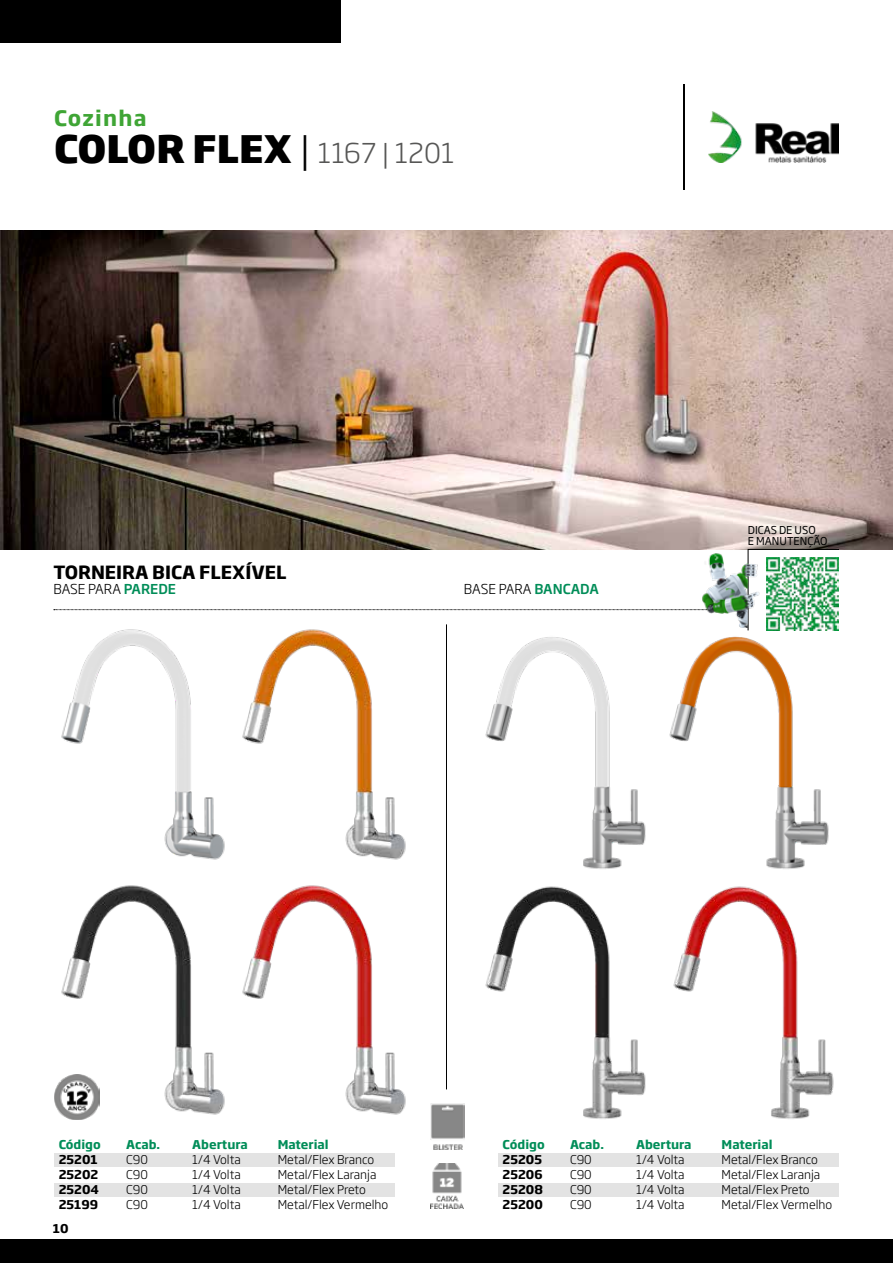
<style>
.page{position:relative;width:893px;height:1263px;background:#fff}
.page>*{position:absolute;margin:0;border:0;box-sizing:border-box;transform-origin:0 0}
.t1{font:800 37.5px "Soho Gothic Pro";color:#000}
.t2{font:700 21px "Soho Gothic Pro";letter-spacing:.06em;color:#3fa535}
.t3{font:700 18px "Soho Gothic Pro";color:#000}
.t4{font:300 13.5px "Soho Gothic Pro";letter-spacing:-.005em;color:#000}
.t5{font:300 12px "Soho Gothic Pro";color:#000}
.t6{font:700 12px "Soho Gothic Pro";color:#008d58}
.t7{font:700 12px "Soho Gothic Pro";color:#000}
.t8{font:10.8px/10.8px "Soho Gothic Pro";color:#000}
.s1{font-weight:300}
.s2{font-weight:300;font-size:27px;color:#575756}
.s3{font-weight:500;color:#008d58}
</style>
<div class="page">
<img style="left:485px;top:637px;width:161px;height:482px">
<img style="left:669px;top:636px;width:160px;height:233px">
<img style="left:673px;top:886px;width:161px;height:233px">
<img style="left:0;top:230px;width:892px;height:319px">
<svg style="left:54px;top:609px;width:646px;height:1px"></svg>
<div style="left:54px;top:1183px;width:341px;height:13px;background:#e3e3e3"></div>
<div style="left:54px;top:1153px;width:341px;height:13px;background:#e3e3e3"></div>
<hr style="left:683px;top:84px;width:2px;height:105px;background:#000">
<img style="left:708px;top:112px;width:131px;height:50px">
<img style="left:431px;top:1104px;width:33px;height:45px">
<img style="left:431px;top:1164px;width:33px;height:45px">
<div style="left:498px;top:1183px;width:341px;height:13px;background:#e3e3e3"></div>
<div style="left:498px;top:1153px;width:341px;height:13px;background:#e3e3e3"></div>
<img style="left:61px;top:629px;width:345px;height:231px">
<img style="left:54px;top:885px;width:352px;height:235px">
<div style="left:0;top:1239px;width:893px;height:24px;background:#000"></div>
<hr style="left:446px;top:624px;width:1px;height:465px;background:#000">
<svg style="left:892px;top:230px;width:1px;height:319px"></svg>
<svg style="left:747px;top:549px;width:93px;height:82px"></svg>
<img style="left:700px;top:551px;width:77px;height:77px">
<div style="left:0;top:0;width:340px;height:43px;background:#000"></div>
<h2 class="t2" style="left:54px;top:101px;width:94px">Cozinha</h2>
<h1 class="t1" style="left:54px;top:119px;width:402px">COLOR FLEX <span class="s1">|</span> <span class="s2">1167 | 1201</span></h1>
<h3 class="t3" style="left:53px;top:558px;width:235px">TORNEIRA BICA FLEXÍVEL</h3>
<p class="t4" style="left:53px;top:579px;width:124px">BASE PARA <span class="s3">PAREDE</span></p>
<p class="t4" style="left:464px;top:579px;width:137px">BASE PARA <span class="s3">BANCADA</span></p>
<p class="t8" style="left:748px;top:524px;width:81px">DICAS DE USO<br>E MANUTENÇÃO</p>
<p class="t6" style="left:59px;top:1135px;width:44px">Código</p>
<p class="t6" style="left:126px;top:1135px;width:35px">Acab.</p>
<p class="t6" style="left:192px;top:1135px;width:57px">Abertura</p>
<p class="t6" style="left:278px;top:1135px;width:52px">Material</p>
<p class="t7" style="left:59px;top:1150px;width:41px">25201</p>
<p class="t5" style="left:126px;top:1151px;width:23px">C90</p>
<p class="t5" style="left:192px;top:1151px;width:50px">1/4 Volta</p>
<p class="t5" style="left:278px;top:1151px;width:98px">Metal/Flex Branco</p>
<p class="t7" style="left:59px;top:1165px;width:41px">25202</p>
<p class="t5" style="left:126px;top:1166px;width:23px">C90</p>
<p class="t5" style="left:192px;top:1166px;width:50px">1/4 Volta</p>
<p class="t5" style="left:278px;top:1166px;width:100px">Metal/Flex Laranja</p>
<p class="t7" style="left:59px;top:1180px;width:42px">25204</p>
<p class="t5" style="left:126px;top:1181px;width:23px">C90</p>
<p class="t5" style="left:192px;top:1181px;width:50px">1/4 Volta</p>
<p class="t5" style="left:278px;top:1181px;width:90px">Metal/Flex Preto</p>
<p class="t7" style="left:59px;top:1195px;width:41px">25199</p>
<p class="t5" style="left:126px;top:1196px;width:23px">C90</p>
<p class="t5" style="left:192px;top:1196px;width:50px">1/4 Volta</p>
<p class="t5" style="left:278px;top:1196px;width:112px">Metal/Flex Vermelho</p>
<p class="t7" style="left:53px;top:1219px;width:17px">10</p>
<p class="t6" style="left:503px;top:1135px;width:44px">Código</p>
<p class="t6" style="left:570px;top:1135px;width:35px">Acab.</p>
<p class="t6" style="left:636px;top:1135px;width:57px">Abertura</p>
<p class="t6" style="left:722px;top:1135px;width:52px">Material</p>
<p class="t7" style="left:503px;top:1150px;width:41px">25205</p>
<p class="t5" style="left:570px;top:1151px;width:23px">C90</p>
<p class="t5" style="left:636px;top:1151px;width:50px">1/4 Volta</p>
<p class="t5" style="left:722px;top:1151px;width:98px">Metal/Flex Branco</p>
<p class="t7" style="left:503px;top:1165px;width:42px">25206</p>
<p class="t5" style="left:570px;top:1166px;width:23px">C90</p>
<p class="t5" style="left:636px;top:1166px;width:50px">1/4 Volta</p>
<p class="t5" style="left:722px;top:1166px;width:100px">Metal/Flex Laranja</p>
<p class="t7" style="left:503px;top:1180px;width:42px">25208</p>
<p class="t5" style="left:570px;top:1181px;width:23px">C90</p>
<p class="t5" style="left:636px;top:1181px;width:50px">1/4 Volta</p>
<p class="t5" style="left:722px;top:1181px;width:90px">Metal/Flex Preto</p>
<p class="t7" style="left:503px;top:1195px;width:42px">25200</p>
<p class="t5" style="left:570px;top:1196px;width:23px">C90</p>
<p class="t5" style="left:636px;top:1196px;width:50px">1/4 Volta</p>
<p class="t5" style="left:722px;top:1196px;width:112px">Metal/Flex Vermelho</p>
</div>
